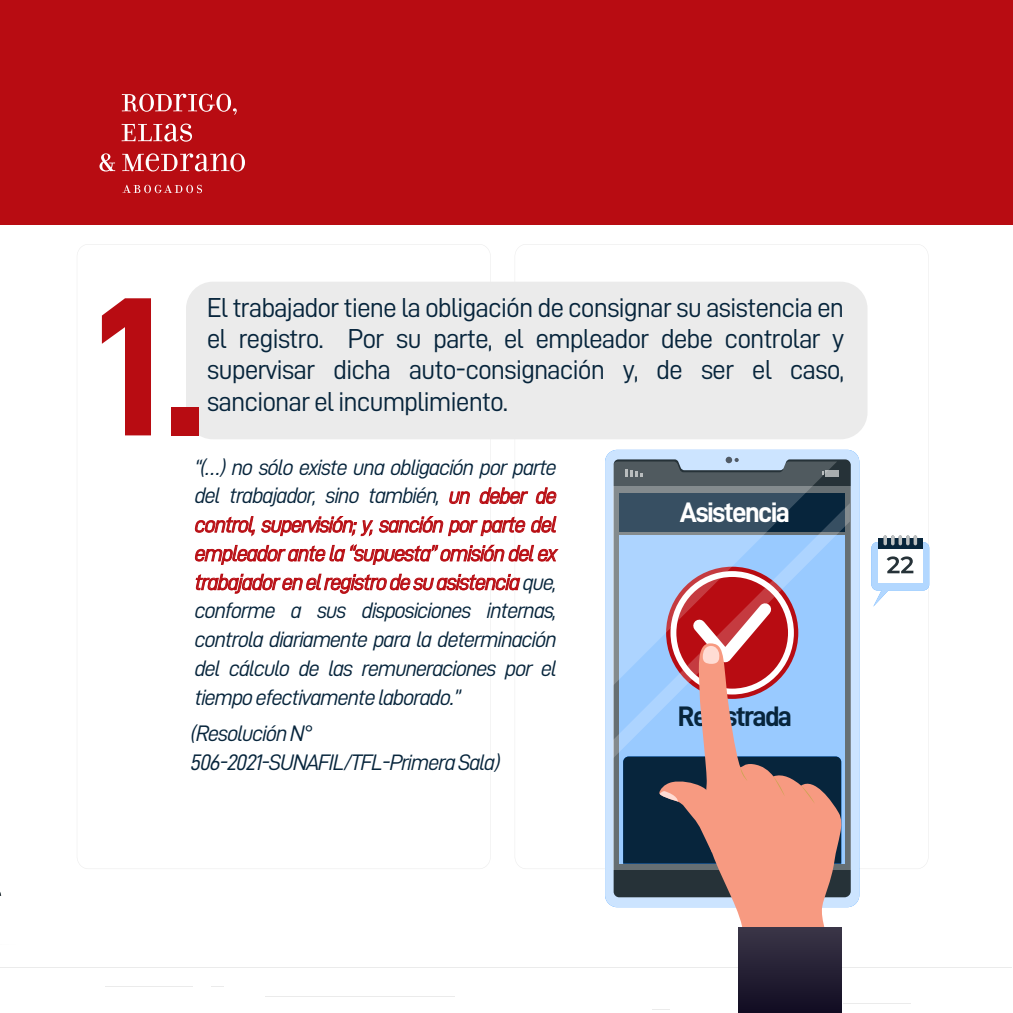
<style>
.page{position:relative;width:1013px;height:1013px;background:#fff}
.page>*{position:absolute;margin:0;border:0;box-sizing:border-box;transform-origin:0 0}
.t1{font:198.62px "D DIN Bold";color:#b80c12}
.t2{font:28.25px "D DIN Bold";letter-spacing:-.06em;color:#fff}
.t3{font:28.25px "D DIN Bold";letter-spacing:-.06em;color:#07253c}
.t4{font:27.5px/31.2px "D DIN";letter-spacing:-.04em;color:#07253c;text-align:justify}
.t5{font:22.5px/28.8px "D DIN Italic";letter-spacing:-.06em;color:#07253c;text-align:justify}
.s1{color:#b80c12}
</style>
<div class="page">
<div style="left:0;top:0;width:1012px;height:224px;background:#b80c12"></div>
<hr style="left:0;top:967px;width:1011px;height:1px;background:#ebebeb">
<hr style="left:843px;top:1003px;width:67px;height:1px;background:#ebebeb">
<svg style="left:652px;top:1009px;width:18px;height:1px"></svg>
<hr style="left:106px;top:986px;width:87px;height:1px;background:#ebebeb">
<svg style="left:211px;top:986px;width:13px;height:1px"></svg>
<hr style="left:265px;top:995px;width:190px;height:1px;background:#ebebeb">
<svg style="left:514px;top:244px;width:414px;height:625px"></svg>
<svg style="left:122px;top:94px;width:115px;height:21px"></svg>
<svg style="left:121px;top:123px;width:71px;height:19px"></svg>
<svg style="left:99px;top:153px;width:16px;height:18px"></svg>
<svg style="left:122px;top:153px;width:123px;height:18px"></svg>
<svg style="left:122px;top:185px;width:80px;height:8px"></svg>
<svg style="left:449px;top:491px;width:21px;height:13px"></svg>
<svg style="left:479px;top:487px;width:49px;height:17px"></svg>
<svg style="left:535px;top:487px;width:21px;height:17px"></svg>
<svg style="left:195px;top:516px;width:60px;height:21px"></svg>
<svg style="left:261px;top:516px;width:112px;height:21px"></svg>
<svg style="left:379px;top:515px;width:146px;height:21px"></svg>
<svg style="left:531px;top:516px;width:26px;height:19px"></svg>
<svg style="left:195px;top:543px;width:364px;height:22px"></svg>
<svg style="left:195px;top:573px;width:325px;height:21px"></svg>
<div style="left:186px;top:282px;width:681px;height:157px;background:#ebebeb;border-radius:27px"></div>
<div style="left:605px;top:450px;width:254px;height:457px;background:linear-gradient(to right,#cce4fe,#cce3fe);border-radius:12px"></div>
<div style="left:725px;top:457px;width:7px;height:6px;background:#515b66;border-radius:50%"></div>
<svg style="left:613px;top:459px;width:237px;height:438px;background:#36434b"></svg>
<svg style="left:613px;top:486px;width:237px;height:383px;background:#6d7f8f"></svg>
<div style="left:825px;top:470px;width:14px;height:6px;background:#a8adaf"></div>
<svg style="left:612px;top:461px;width:225px;height:42px;background:#5d6c76"></svg>
<svg style="left:612px;top:503px;width:238px;height:255px;background:#8ea6c9"></svg>
<svg style="left:871px;top:535px;width:58px;height:71px"></svg>
<svg style="left:695px;top:643px;width:150px;height:329px;background:#c1b3c2"></svg>
<svg style="left:682px;top:592px;width:100px;height:83px"></svg>
<svg style="left:623px;top:756px;width:218px;height:107px;background:#8c6663"></svg>
<div style="left:738px;top:927px;width:103px;height:85px;background:linear-gradient(to bottom,#3b3648,#110c22)"></div>
<h1 class="t1" style="left:95px;top:257px;width:113px">1.</h1>
<p class="t4" style="left:207px;top:291px;width:639px">El trabajador tiene la obligación de consignar su asistencia en el registro. Por su parte, el empleador debe controlar y supervisar dicha auto-consignación y, de ser el caso,</p>
<p class="t4" style="left:207px;top:385px;width:303px">sancionar el incumplimiento.</p>
<p class="t5" style="left:194px;top:452px;width:364px">“(…) no sólo existe una obligación por parte del trabajador, sino también, <span class="s1">un deber de control, supervisión; y, sanción por parte del empleador ante la “supuesta” omisión del ex trabajador en el registro de su asistencia</span> que, conforme a sus disposiciones internas, controla diariamente para la determinación del cálculo de las remuneraciones por el tiempo efectivamente laborado.”</p>
<p class="t5" style="left:190px;top:718px;width:311px">(Resolución N°<br>506-2021-SUNAFIL/TFL-Primera Sala)</p>
<p class="t2" style="left:680px;top:497px;width:112px">Asistencia</p>
<p class="t3" style="left:678px;top:700px;width:116px">Registrada</p>
</div>
